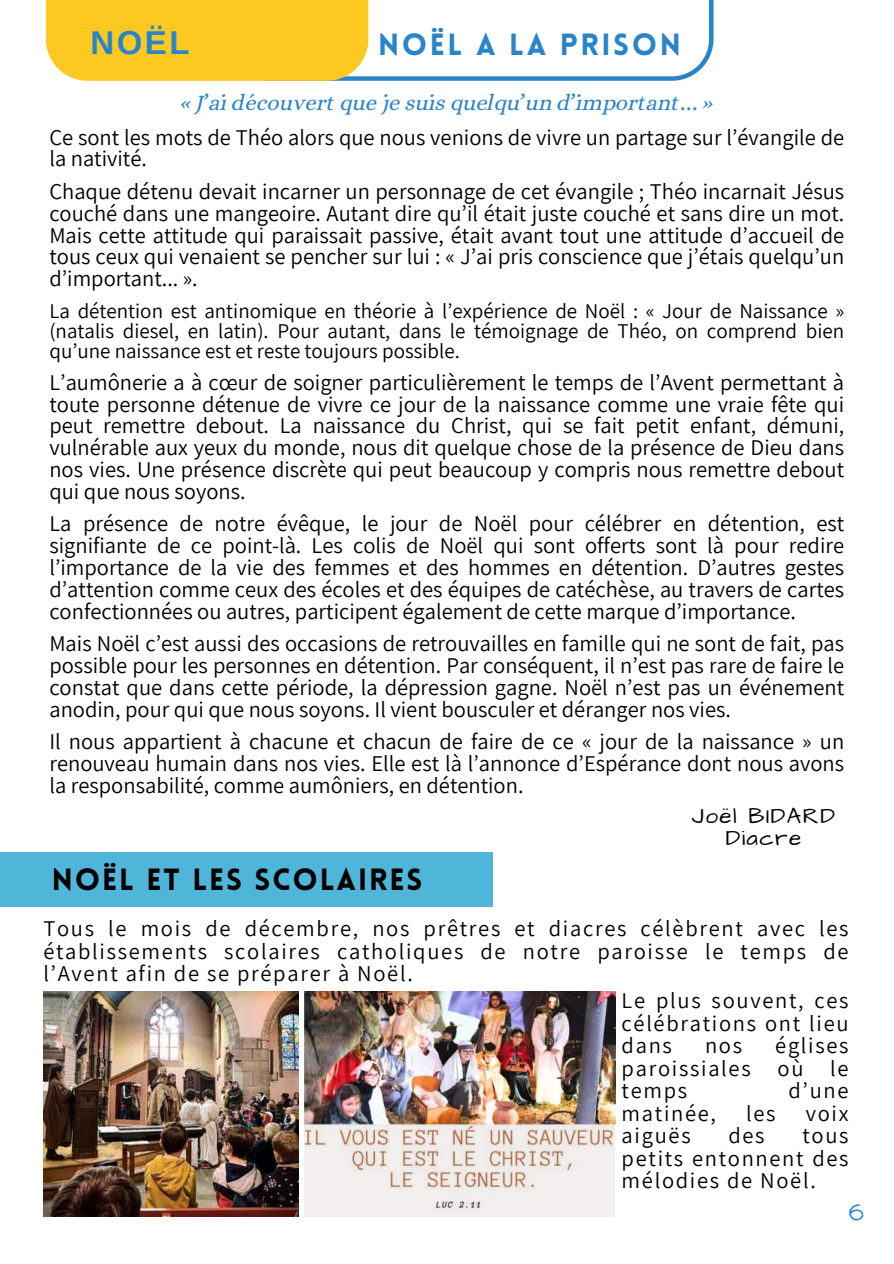
<style>
.page{position:relative;width:894px;height:1264px;background:#fff}
.page>*{position:absolute;margin:0;border:0;box-sizing:border-box;transform-origin:0 0}
.t1{font:700 33px "Arimo";color:#2985c9}
.t2{font:900 30px "Lovelo";letter-spacing:.065em;color:#000}
.t3{font:900 30px "Lovelo";letter-spacing:.085em;color:#2985c9}
.t4{font:22.5px/21.9px "Assistant";color:#000;text-align:justify}
.t5{font:22.5px "CA Generated";color:#2985c9}
.t6{font:22.5px/21.3px "Architects Daughter";letter-spacing:.065em;color:#000;text-align:center}
.t7{font:22.5px "Assistant";letter-spacing:.075em;color:#000}
.t8{font:21px/20.1px "Assistant";color:#000;text-align:justify}
.t9{font:21px "Walter Turncoat";color:#2985c9}
.s1{font-family:"Noto Sans Gurmukhi"}
</style>
<div class="page">
<div style="left:0;top:852px;width:492px;height:55px;background:#4fb6da"></div>
<svg style="left:368px;top:0;width:344px;height:81px"></svg>
<div style="left:46px;top:0;width:322px;height:81px;background:#fdc81f"></div>
<img style="left:305px;top:991px;width:310px;height:226px">
<img style="left:43px;top:991px;width:256px;height:225px">
<svg style="left:304px;top:1123px;width:311px;height:93px;background:#e8e0dc"></svg>
<h1 class="t1" style="left:90px;top:20px;width:101px">NOËL</h1>
<h2 class="t3" style="left:378px;top:26px;width:304px">NOËL A LA PRISON</h2>
<p class="t5" style="left:180px;top:90px;width:534px">« J’ai découvert que je suis quelqu’un d’important<span class="s1">…</span> »</p>
<p class="t4" style="left:49px;top:125px;width:796px">Ce sont les mots de Théo alors que nous venions de vivre un partage sur l’évangile de la nativité.</p>
<p class="t4" style="left:49px;top:179px;width:796px">Chaque détenu devait incarner un personnage de cet évangile ; Théo incarnait Jésus couché dans une mangeoire. Autant dire qu’il était juste couché et sans dire un mot.<br>Mais cette attitude qui paraissait passive, était avant tout une attitude d’accueil de tous ceux qui venaient se pencher sur lui : « J’ai pris conscience que j’étais quelqu’un d’important... ».</p>
<p class="t8" style="left:49px;top:300px;width:796px">La détention est antinomique en théorie à l’expérience de Noël : « Jour de Naissance » (natalis diesel, en latin). Pour autant, dans le témoignage de Théo, on comprend bien qu’une naissance est et reste toujours possible.</p>
<p class="t4" style="left:49px;top:370px;width:796px">L’aumônerie a à cœur de soigner particulièrement le temps de l’Avent permettant à toute personne détenue de vivre ce jour de la naissance comme une vraie fête qui peut remettre debout. La naissance du Christ, qui se fait petit enfant, démuni, vulnérable aux yeux du monde, nous dit quelque chose de la présence de Dieu dans nos vies. Une présence discrète qui peut beaucoup y compris nous remettre debout qui que nous soyons.</p>
<p class="t4" style="left:49px;top:512px;width:796px">La présence de notre évêque, le jour de Noël pour célébrer en détention, est signifiante de ce point-là. Les colis de Noël qui sont offerts sont là pour redire l’importance de la vie des femmes et des hommes en détention. D’autres gestes d’attention comme ceux des écoles et des équipes de catéchèse, au travers de cartes confectionnées ou autres, participent également de cette marque d’importance.</p>
<p class="t4" style="left:49px;top:632px;width:796px">Mais Noël c’est aussi des occasions de retrouvailles en famille qui ne sont de fait, pas possible pour les personnes en détention. Par conséquent, il n’est pas rare de faire le constat que dans cette période, la dépression gagne. Noël n’est pas un événement anodin, pour qui que nous soyons. Il vient bousculer et déranger nos vies.</p>
<p class="t4" style="left:49px;top:730px;width:796px">Il nous appartient à chacune et chacun de faire de ce « jour de la naissance » un renouveau humain dans nos vies. Elle est là l’annonce d’Espérance dont nous avons la responsabilité, comme aumôniers, en détention.</p>
<h2 class="t2" style="left:52px;top:860px;width:372px">NOël ET LES SCOLAIRES</h2>
<p class="t6" style="left:691px;top:806px;width:144px">Joël BIDARD<br>Diacre</p>
<p class="t4" style="left:43px;top:916px;width:806px;line-height:22.5px">Tous le mois de décembre, nos prêtres et diacres célèbrent avec les établissements scolaires catholiques de notre paroisse le temps de l’Avent afin de se préparer à Noël.</p>
<p class="t4" style="left:621px;top:988px;width:228px;line-height:22.5px">Le plus souvent, ces célébrations ont lieu dans</p>
<p class="t4" style="left:621px;top:1033px;width:228px;line-height:22.5px;text-indent:153px">églises paroissiales où le temps</p>
<p class="t4" style="left:704px;top:1033px;width:39px">nos</p>
<p class="t4" style="left:788px;top:1078px;width:62px">d’une</p>
<p class="t7" style="left:621px;top:1097px;width:96px">matinée,</p>
<p class="t4" style="left:746px;top:1101px;width:31px">les</p>
<p class="t4" style="left:805px;top:1101px;width:44px">voix</p>
<p class="t4" style="left:621px;top:1123px;width:70px">aiguës</p>
<p class="t4" style="left:728px;top:1123px;width:38px">des</p>
<p class="t4" style="left:621px;top:1123px;width:228px;line-height:22.5px;text-indent:181px">tous petits entonnent des mélodies de Noël.</p>
<p class="t9" style="left:848px;top:1197px;width:17px">6</p>
</div>
